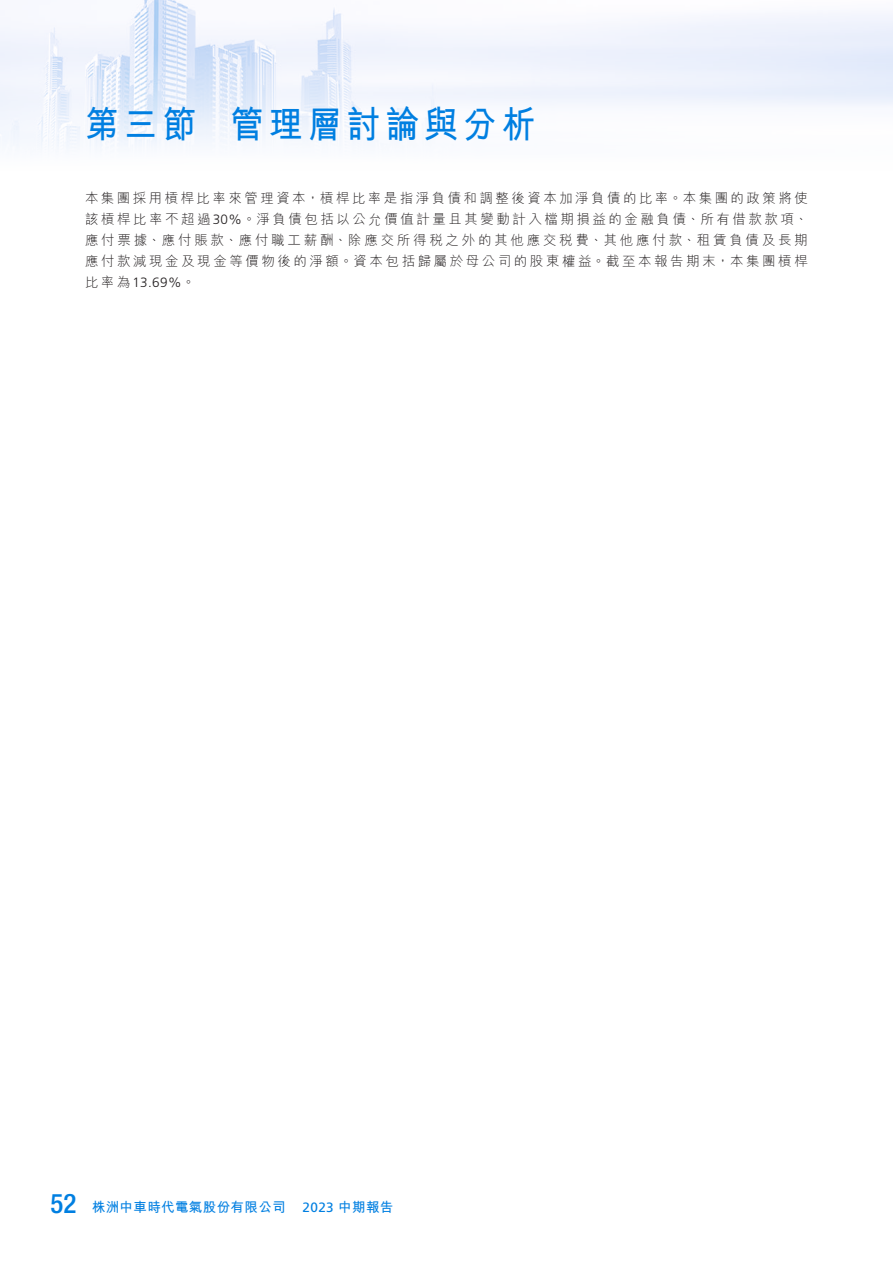
<style>
.page{position:relative;width:893px;height:1263px;background:#fff}
.page>*{position:absolute;margin:0;border:0;box-sizing:border-box;transform-origin:0 0}
.t1{font:700 37.5px "M Hei HK";letter-spacing:.15em;color:#007fe1;scale:.9 1}
._00_Body_text{font:300 13.5px/21px "M Hei HK";letter-spacing:.19em;color:#231f20;text-align:justify}
.t2{font:700 13.5px "M Hei HK";letter-spacing:.03em;color:#007fe1}
.s1{font-family:"Frutiger LT Std"}
.s2{font-family:"Helvetica Neue LT Std";font-weight:500;font-stretch:condensed;font-size:27px}
.s3{font-family:"Frutiger LT Std";font-weight:400}
</style>
<div class="page">
<img style="left:0;top:0;width:893px;height:149px">
<h1 class="t1" style="left:85px;top:97px;width:502px">第三節 管理層討論與分析</h1>
<p class="_00_Body_text" style="left:85px;top:188px;width:724px">本集團採用槓桿比率來管理資本，槓桿比率是指淨負債和調整後資本加淨負債的比率。本集團的政策將使該槓桿比率不超過<span class="s1">30%</span>。淨負債包括以公允價值計量且其變動計入檔期損益的金融負債、所有借款款項、應付票據、應付賬款、應付職工薪酬、除應交所得稅之外的其他應交稅費、其他應付款、租賃負債及長期應付款減現金及現金等價物後的淨額。資本包括歸屬於母公司的股東權益。截至本報告期末，本集團槓桿比率為<span class="s1">13.69%</span>。</p>
<p class="t2" style="left:51px;top:1197px;width:344px"><span class="s2">52</span> 株洲中車時代電氣股份有限公司 <span class="s3">2023</span> 中期報告</p>
</div>
